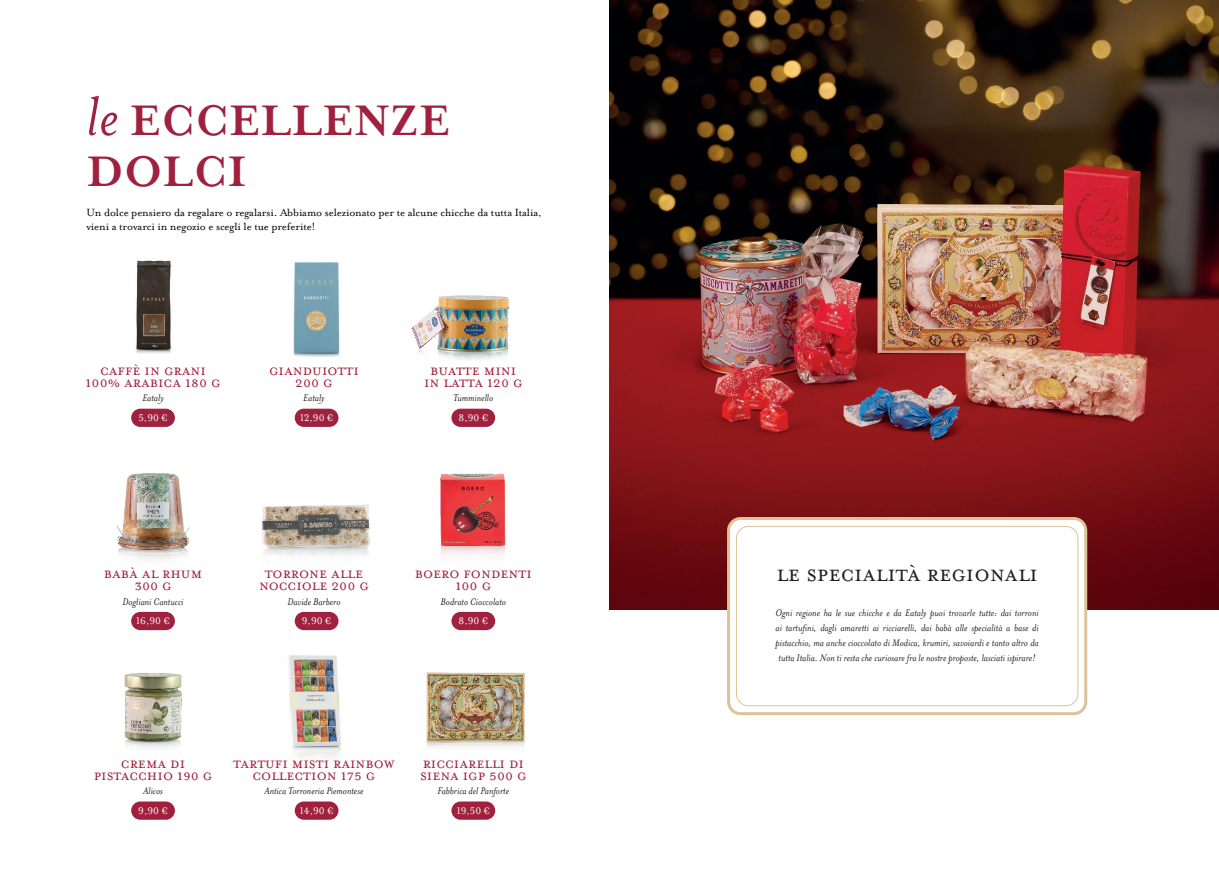
<style>
.page{position:relative;width:1219px;height:871px;background:#fff}
.page>*{position:absolute;margin:0;border:0;box-sizing:border-box;transform-origin:0 0}
.t1{font:700 49px/50.8px "Mrs Eaves";color:#a0213d}
.t2{font:26px "Mrs Eaves Petite Caps";color:#231f20}
.t3{font:17px/12px "Mrs Eaves All Small Caps";color:#a0213d;text-align:center}
.t4{font:12px/14px "Mrs Eaves Roman Lining";letter-spacing:-.01em;color:#000}
.t5{font:italic 11px/15.2px "Mrs Eaves";color:#231f20;text-align:justify}
.t6{font:11px "Mrs Eaves Roman Lining";color:#fff}
.s1{font-weight:400;font-style:italic;font-size:63px}
</style>
<div class="page">
<img style="left:288px;top:655px;width:53px;height:104px">
<img style="left:609px;top:0;width:610px;height:609px">
<img style="left:426px;top:672px;width:99px;height:76px">
<img style="left:411px;top:295px;width:99px;height:65px">
<img style="left:293px;top:262px;width:47px;height:95px">
<img style="left:136px;top:260px;width:35px;height:93px">
<img style="left:262px;top:504px;width:108px;height:52px">
<img style="left:124px;top:673px;width:58px;height:76px">
<img style="left:117px;top:473px;width:73px;height:87px">
<img style="left:440px;top:473px;width:66px;height:83px">
<div style="left:729px;top:518px;width:357px;height:195px;background:#fff;border-radius:12px"></div>
<div style="left:727px;top:517px;width:360px;height:198px;border:3px solid #dfc298;border-radius:12px"></div>
<div style="left:736px;top:525px;width:342px;height:181px;border:1px solid #dfc298;border-radius:12px"></div>
<div style="left:131px;top:408px;width:44px;height:19px;background:#a0213d;border-radius:9px"></div>
<div style="left:131px;top:611px;width:44px;height:19px;background:#a0213d;border-radius:9px"></div>
<div style="left:131px;top:801px;width:44px;height:18px;background:#a0213d;border-radius:9px"></div>
<div style="left:295px;top:408px;width:43px;height:19px;background:#a0213d;border-radius:9px"></div>
<div style="left:295px;top:611px;width:43px;height:19px;background:#a0213d;border-radius:9px"></div>
<div style="left:295px;top:801px;width:43px;height:18px;background:#a0213d;border-radius:9px"></div>
<div style="left:451px;top:408px;width:44px;height:19px;background:#a0213d;border-radius:9px"></div>
<div style="left:451px;top:611px;width:44px;height:19px;background:#a0213d;border-radius:9px"></div>
<div style="left:451px;top:801px;width:44px;height:18px;background:#a0213d;border-radius:9px"></div>
<h1 class="t1" style="left:86px;top:95px;width:366px"><span class="s1">le</span> ECCELLENZE<br>DOLCI</h1>
<p class="t4" style="left:86px;top:205px;width:457px">Un dolce pensiero da regalare o regalarsi. Abbiamo selezionato per te alcune chicche da tutta Italia, vieni a trovarci in negozio e scegli le tue preferite!</p>
<h3 class="t3" style="left:86px;top:365px;width:136px">Caffè in grani<br>100% arabica 180 g</h3>
<p class="t5" style="left:142px;top:390px;width:23px">Eataly</p>
<p class="t5" style="left:303px;top:390px;width:23px">Eataly</p>
<p class="t5" style="left:453px;top:390px;width:42px">Tumminello</p>
<h3 class="t3" style="left:269px;top:365px;width:91px">gianduiotti<br>200 g</h3>
<h3 class="t3" style="left:424px;top:365px;width:100px">BUATTE MINI in latta 120 G</h3>
<p class="t6" style="left:138px;top:412px;width:31px">5,90 €</p>
<p class="t6" style="left:300px;top:412px;width:35px">12,90 €</p>
<p class="t6" style="left:459px;top:412px;width:31px">8,90 €</p>
<h3 class="t3" style="left:104px;top:568px;width:100px">BABà AL RHUM<br>300 G</h3>
<p class="t5" style="left:123px;top:593px;width:62px">Dogliani Cantucci</p>
<p class="t6" style="left:136px;top:615px;width:35px">16,90 €</p>
<h3 class="t3" style="left:259px;top:568px;width:111px">Torrone alle nocciole 200 g</h3>
<p class="t5" style="left:287px;top:593px;width:55px">Davide Barbero</p>
<h3 class="t3" style="left:415px;top:568px;width:119px">BOERo FONDENTI<br>100 G</h3>
<p class="t5" style="left:441px;top:593px;width:67px">Bodrato Cioccolato</p>
<p class="t6" style="left:302px;top:615px;width:31px">9,90 €</p>
<p class="t6" style="left:459px;top:615px;width:31px">8,90 €</p>
<h3 class="t3" style="left:94px;top:758px;width:120px">CREMA DI<br>PISTACCHIO 190 g</h3>
<p class="t5" style="left:143px;top:783px;width:21px">Alicos</p>
<h3 class="t3" style="left:233px;top:758px;width:163px">TARTUFI MISTI RAINBOW<br>COLLECTION 175 g</h3>
<p class="t5" style="left:264px;top:783px;width:101px">Antica Torroneria Piemontese</p>
<h3 class="t3" style="left:420px;top:758px;width:108px;text-align:left">RICCIARELLI DI<br>SIENA IGP 500 G</h3>
<p class="t5" style="left:437px;top:783px;width:73px">Fabbrica del Panforte</p>
<p class="t6" style="left:138px;top:804px;width:31px">9,90 €</p>
<p class="t6" style="left:300px;top:804px;width:35px">14,90 €</p>
<p class="t6" style="left:457px;top:804px;width:35px">19,50 €</p>
<h2 class="t2" style="left:776px;top:562px;width:263px">LE SPECIALITÀ REGIONALI</h2>
<p class="t5" style="left:776px;top:604px;width:265px">Ogni regione ha le sue chicche e da Eataly puoi trovarle tutte: dai torroni ai tartufini, dagli amaretti ai ricciarelli, dai babà alle specialità a base di pistacchio, ma anche cioccolato di Modica, krumiri, savoiardi e tanto altro da tutta Italia. Non ti resta che curiosare fra le nostre proposte, lasciati ispirare!</p>
</div>
